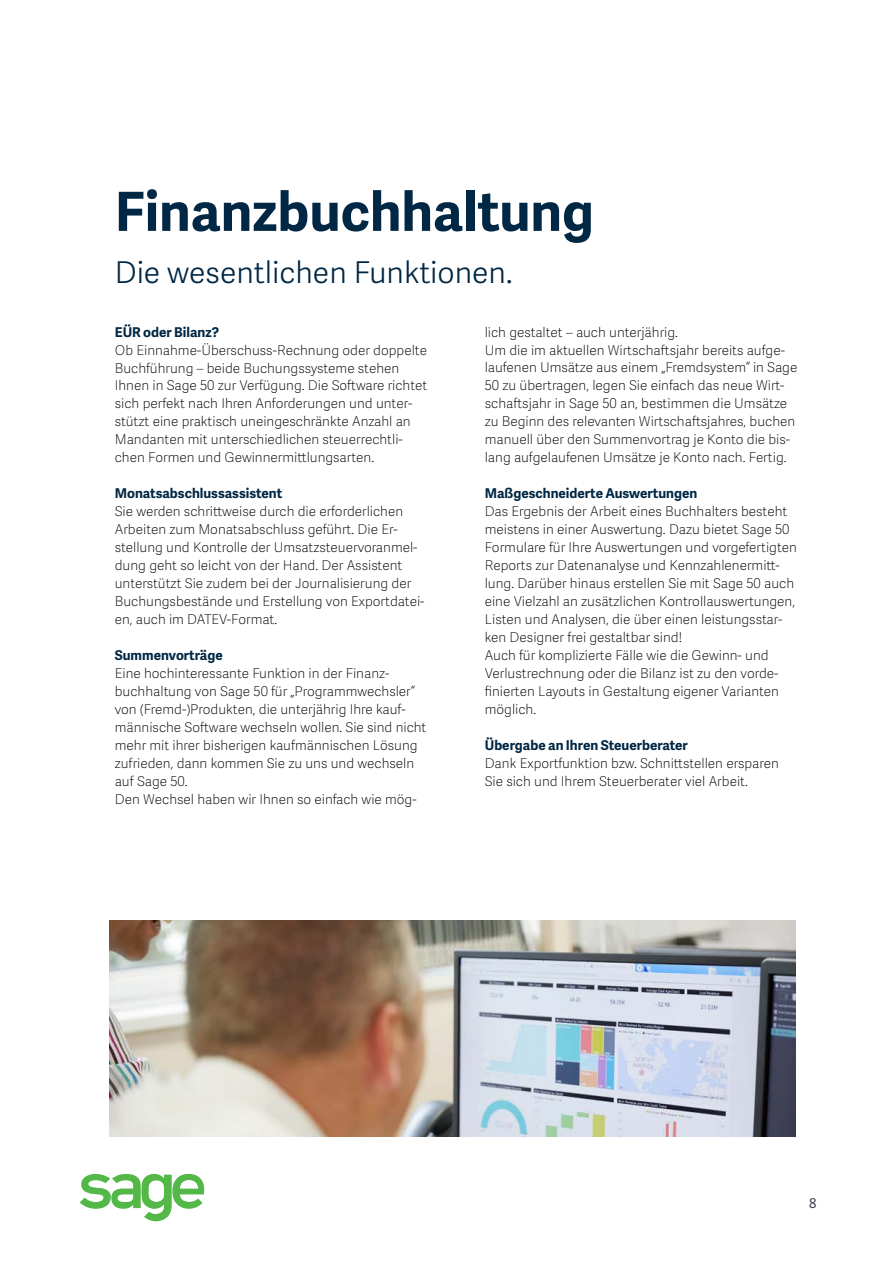
<style>
.page{position:relative;width:893px;height:1263px;background:#fff}
.page>*{position:absolute;margin:0;border:0;box-sizing:border-box;transform-origin:0 0}
.t1{font:700 54px "Adelle Sans SAGE";color:#002744}
.t2{font:30px "Adelle Sans SAGE Lt";color:#002744}
.t3{font:13.5px/18px "Adelle Sans SAGE Th";color:#000}
.t4{font:700 13.5px "Adelle Sans SAGE";color:#002744}
.t5{font:13.5px "Adelle Sans SAGE";color:#3f454f}
</style>
<div class="page">
<svg style="left:80px;top:1174px;width:124px;height:47px"></svg>
<img style="left:110px;top:920px;width:685px;height:216px">
<h1 class="t1" style="left:115px;top:172px;width:480px">Finanzbuchhaltung</h1>
<h2 class="t2" style="left:115px;top:251px;width:399px">Die wesentlichen Funktionen.</h2>
<p class="t4" style="left:115px;top:322px;width:106px">EÜR oder Bilanz?</p>
<p class="t3" style="left:115px;top:340px;width:314px">Ob Einnahme-Überschuss-Rechnung oder doppelte Buchführung – beide Buchungssysteme stehen Ihnen in Sage 50 zur Verfügung. Die Software richtet sich perfekt nach Ihren Anforderungen und unter&shy;stützt eine praktisch uneingeschränkte Anzahl an Mandanten mit unterschiedlichen steuerrechtli&shy;chen Formen und Gewinnermittlungsarten.</p>
<p class="t4" style="left:115px;top:484px;width:169px">Monatsabschlussassistent</p>
<p class="t3" style="left:115px;top:502px;width:311px">Sie werden schrittweise durch die erforderlichen Arbeiten zum Monatsabschluss geführt. Die Er&shy;stellung und Kontrolle der Umsatzsteuervoranmel&shy;dung geht so leicht von der Hand. Der Assistent unterstützt Sie zudem bei der Journalisierung der Buchungsbestände und Erstellung von Exportdatei&shy;en, auch im DATEV-Format.</p>
<p class="t4" style="left:115px;top:645px;width:109px">Summenvorträge</p>
<p class="t3" style="left:115px;top:664px;width:313px">Eine hochinteressante Funktion in der Finanz&shy;buchhaltung von Sage 50 für „Programmwechsler“ von (Fremd-)Produkten, die unterjährig Ihre kauf&shy;männische Software wechseln wollen. Sie sind nicht mehr mit ihrer bisherigen kaufmännischen Lösung zufrieden, dann kommen Sie zu uns und wechseln auf Sage 50.<br>Den Wechsel haben wir Ihnen so einfach wie mög-</p>
<p class="t3" style="left:485px;top:322px;width:314px">lich gestaltet – auch unterjährig.<br>Um die im aktuellen Wirtschaftsjahr bereits aufge&shy;laufenen Umsätze aus einem „Fremdsystem“ in Sage 50 zu übertragen, legen Sie einfach das neue Wirt&shy;schaftsjahr in Sage 50 an, bestimmen die Umsätze zu Beginn des relevanten Wirtschaftsjahres, buchen manuell über den Summenvortrag je Konto die bis&shy;lang aufgelaufenen Umsätze je Konto nach. Fertig.</p>
<p class="t4" style="left:485px;top:484px;width:214px">Maßgeschneiderte Auswertungen</p>
<p class="t3" style="left:485px;top:502px;width:314px">Das Ergebnis der Arbeit eines Buchhalters besteht meistens in einer Auswertung. Dazu bietet Sage 50<br>Formulare für Ihre Auswertungen und vorgefertigten Reports zur Datenanalyse und Kennzahlenermitt&shy;lung. Darüber hinaus erstellen Sie mit Sage 50 auch eine Vielzahl an zusätzlichen Kontrollauswertungen, Listen und Analysen, die über einen leistungsstar&shy;ken Designer frei gestaltbar sind!<br>Auch für komplizierte Fälle wie die Gewinn- und Verlustrechnung oder die Bilanz ist zu den vorde-<br>fi nierten Layouts in Gestaltung eigener Varianten möglich.</p>
<p class="t4" style="left:485px;top:735px;width:205px">Übergabe an Ihren Steuerberater</p>
<p class="t3" style="left:485px;top:754px;width:296px">Dank Exportfunktion bzw. Schnittstellen ersparen<br>Sie sich und Ihrem Steuerberater viel Arbeit.</p>
<p class="t5" style="left:809px;top:1193px;width:9px">8</p>
</div>
